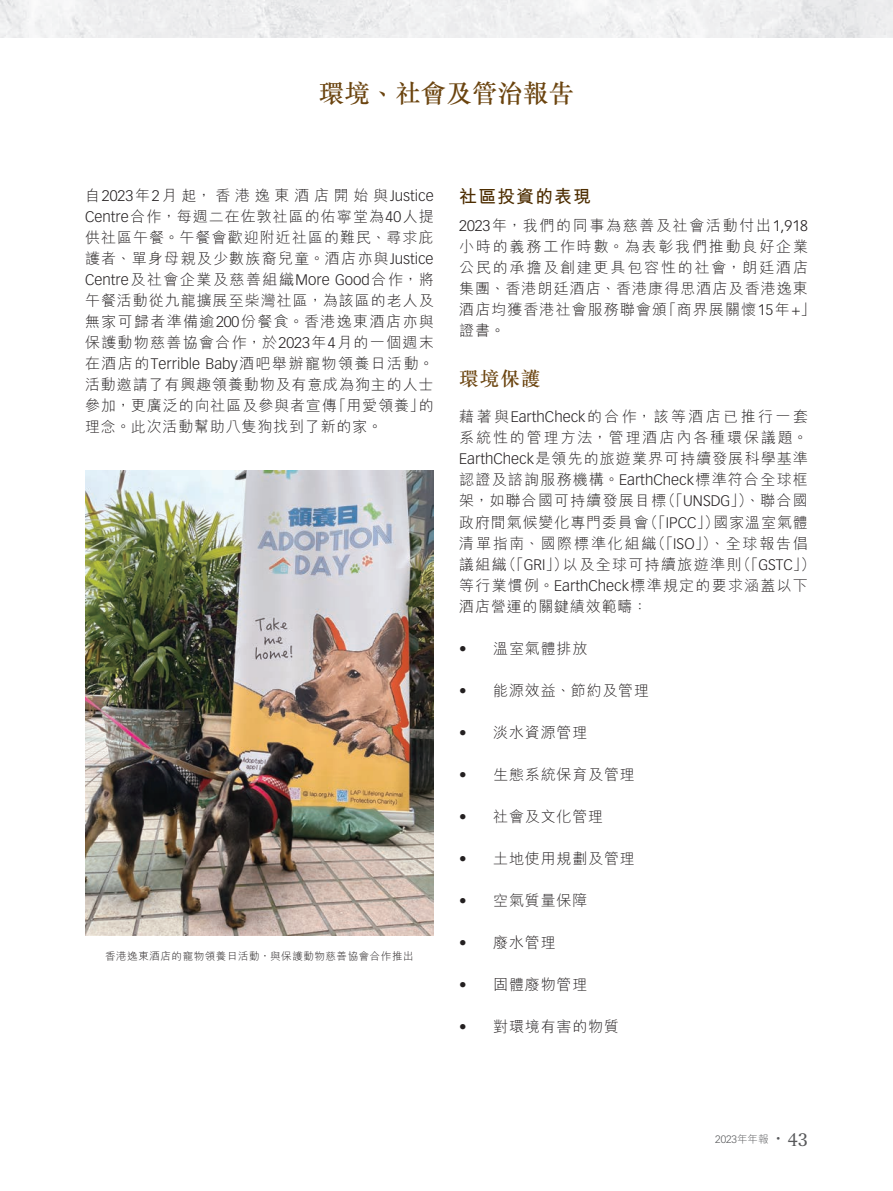
<style>
.page{position:relative;width:893px;height:1191px;background:#fff}
.page>*{position:absolute;margin:0;border:0;box-sizing:border-box;transform-origin:0 0}
.t1{font:500 25.5px "M Sung HK";color:#6b440f}
.t2{font:500 19.5px "M Sung HK";color:#6b440f}
.t3{font:700 18px "M Hei HK";letter-spacing:.055em;color:#4d2d00}
.t4{font:18px "Versailles LT Std";color:#57585a}
.t5{font:300 15px/21px "M Hei HK";letter-spacing:.07em;color:#231f20;text-align:justify}
.t6{font:300 15px/21px "M Hei HK";letter-spacing:.11em;color:#231f20}
.t7{font:300 15px "Vectora LT Std";color:#231f20}
.t8{font:300 10.5px "M Hei HK";letter-spacing:.055em;color:#231f20}
.t9{font:300 10.5px "Vectora LT Std";color:#57585a}
.s1{font-family:"Vectora LT Std"}
.s2{font-family:"M Hei HK"}
.s3{font-size:7.5px}
</style>
<div class="page">
<img style="left:0;top:0;width:893px;height:38px">
<img style="left:85px;top:471px;width:349px;height:464px">
<h1 class="t1" style="left:319px;top:76px;width:257px">環境、社會及管治報告</h1>
<p class="t5" style="left:85px;top:184px;width:350px">自<span class="s1">2023</span>年<span class="s1">2</span>月起，香港逸東酒店開始與<span class="s1">Justice Centre</span>合作，每週二在佐敦社區的佑寧堂為<span class="s1">40</span>人提供社區午餐。午餐會歡迎附近社區的難民、尋求庇護者、單身母親及少數族裔兒童。酒店亦與<span class="s1">Justice</span></p>
<p class="t7" style="left:85px;top:270px;width:350px">Centre<span class="s2">及社會企業及慈善組織</span>More Good<span class="s2">合作，將</span></p>
<p class="t5" style="left:85px;top:289px;width:350px">午餐活動從九龍擴展至柴灣社區，為該區的老人及無家可歸者準備逾<span class="s1">200</span>份餐食。香港逸東酒店亦與保護動物慈善協會合作，於<span class="s1">2023</span>年<span class="s1">4</span>月的一個週末在酒店的<span class="s1">Terrible Baby</span>酒吧舉辦寵物領養日活動。活動邀請了有興趣領養動物及有意成為狗主的人士參加，更廣泛的向社區及參與者宣傳「用愛領養」的理念。此次活動幫助八隻狗找到了新的家。</p>
<p class="t8" style="left:105px;top:951px;width:310px">香港逸東酒店的寵物領養日活動，與保護動物慈善協會合作推出</p>
<p class="t3" style="left:459px;top:183px;width:133px">社區投資的表現</p>
<p class="t6" style="left:459px;top:215px;width:358px"><span class="s1">2023</span>年，我們的同事為慈善及社會活動付出<span class="s1">1,918</span>小時的義務工作時數。為表彰我們推動良好企業公民的承擔及創建更具包容性的社會，朗廷酒店集團、香港朗廷酒店、香港康得思酒店及香港逸東酒店均獲香港社會服務聯會頒「商界展關懷<span class="s1">15</span>年<span class="s1">+</span>」證書。</p>
<h2 class="t2" style="left:459px;top:365px;width:83px">環境保護</h2>
<p class="t5" style="left:459px;top:406px;width:358px;text-align:left">藉著與<span class="s1">EarthCheck</span>的合作，該等酒店已推行一套系統性的管理方法，管理酒店內各種環保議題。<br><span class="s1">EarthCheck</span>是領先的旅遊業界可持續發展科學基準認證及諮詢服務機構。<span class="s1">EarthCheck</span>標準符合全球框架，如聯合國可持續發展目標（「<span class="s1">UNSDG</span>」）、聯合國政府間氣候變化專門委員會（「<span class="s1">IPCC</span>」）國家溫室氣體清單指南、國際標準化組織（「<span class="s1">ISO</span>」）、全球報告倡議組織（「<span class="s1">GRI</span>」）以及全球可持續旅遊準則（「<span class="s1">GSTC</span>」）等行業慣例。<span class="s1">EarthCheck</span>標準規定的要求涵蓋以下酒店營運的關鍵績效範疇：</p>
<p class="t5" style="left:459px;top:637px;width:130px"><span class="s1">•</span> 溫室氣體排放</p>
<p class="t5" style="left:459px;top:679px;width:191px"><span class="s1">•</span> 能源效益、節約及管理</p>
<p class="t5" style="left:459px;top:721px;width:130px"><span class="s1">•</span> 淡水資源管理</p>
<p class="t5" style="left:459px;top:763px;width:177px"><span class="s1">•</span> 生態系統保育及管理</p>
<p class="t5" style="left:459px;top:805px;width:145px"><span class="s1">•</span> 社會及文化管理</p>
<p class="t5" style="left:459px;top:847px;width:177px"><span class="s1">•</span> 土地使用規劃及管理</p>
<p class="t5" style="left:459px;top:889px;width:130px"><span class="s1">•</span> 空氣質量保障</p>
<p class="t5" style="left:459px;top:931px;width:98px"><span class="s1">•</span> 廢水管理</p>
<p class="t5" style="left:459px;top:973px;width:130px"><span class="s1">•</span> 固體廢物管理</p>
<p class="t5" style="left:459px;top:1015px;width:161px"><span class="s1">•</span> 對環境有害的物質</p>
<p class="t9" style="left:715px;top:1132px;width:66px">2023<span class="s2">年年報</span> <span class="s3">•</span></p>
<p class="t4" style="left:788px;top:1128px;width:22px">43</p>
</div>
